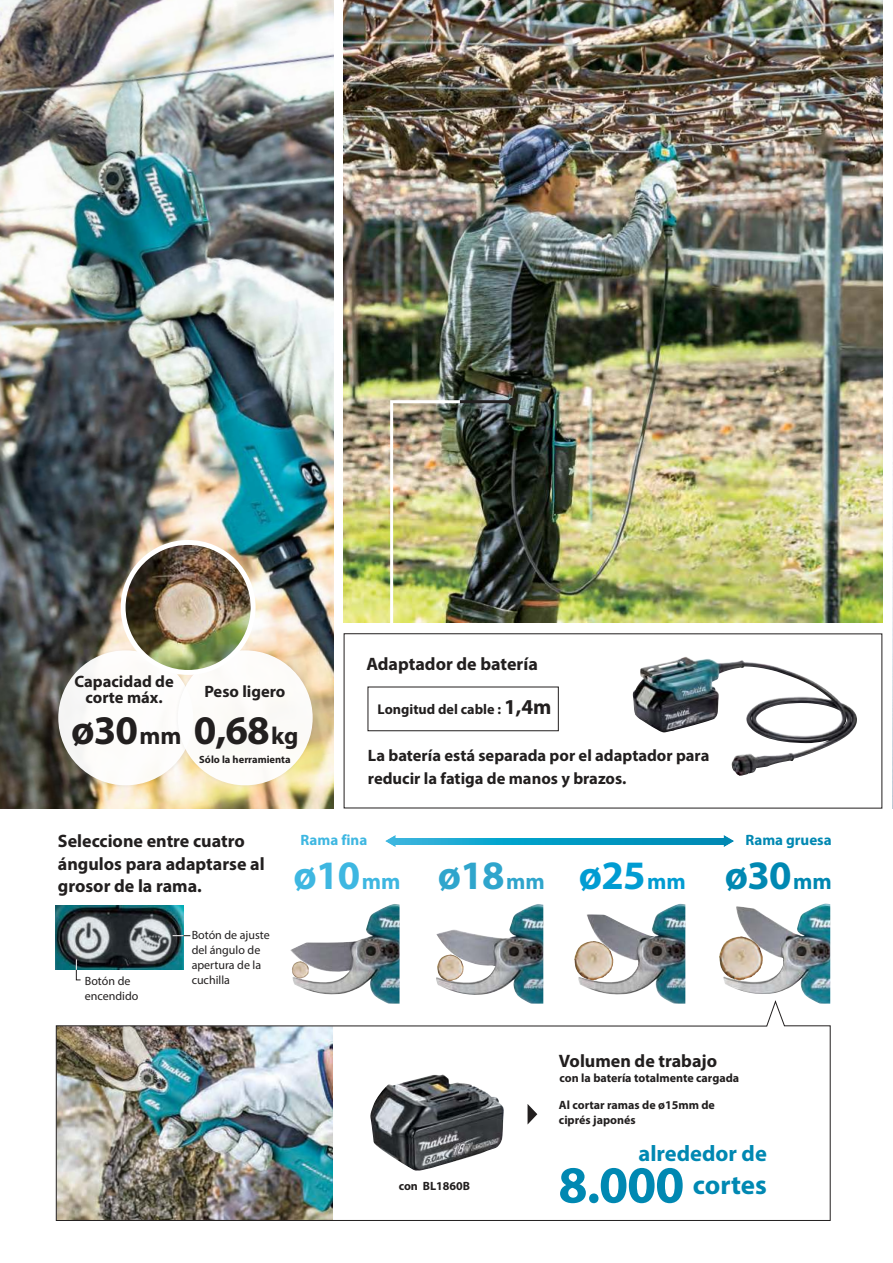
<style>
.page{position:relative;width:893px;height:1263px;background:#fff}
.page>*{position:absolute;margin:0;border:0;box-sizing:border-box;transform-origin:0 0}
.t1{font:700 40.8px "Myriad Pro";color:#221f1f}
.t2{font:700 40.5px "Myriad Pro";letter-spacing:-.02em;color:#009cd2}
.t3{font:700 40.5px "Myriad Pro";color:#2fa5cc}
.t4{font:700 40.5px "Myriad Pro";color:#3eb7e1}
.t5{font:700 27px "Myriad Pro";color:#0088b2}
.t6{font:700 22.5px "Myriad Pro";color:#0088b2}
.t7{font:700 18px/22.5px "Myriad Pro";color:#221f1f}
.t8{font:700 16.5px/22.5px "Myriad Pro";color:#221f1f}
.t9{font:700 15px "Myriad Pro";color:#0088b2}
.t10{font:700 15px "Myriad Pro";color:#3eb7e1}
.t11{font:700 14.25px "Myriad Pro";color:#221f1f}
.t12{font:700 12px/15px "Myriad Pro";color:#221f1f}
.t13{font:12px/15px "Myriad Pro";color:#221f1f}
.t14{font:700 10.5px "Myriad Pro";color:#221f1f}
.s1{font-size:24.45px}
.s2{font-size:21.3px}
.s3{font-size:22.5px}
.s4{color:#0088b2}
.s5{font-size:22.5px;color:#0088b2}
.s6{font-size:52.5px}
</style>
<div class="page">
<img style="left:344px;top:0;width:538px;height:623px">
<hr style="left:460px;top:400px;width:52px;height:3px;background:#221f1f">
<div style="left:508px;top:398px;width:8px;height:8px;background:#221f1f;border-radius:50%"></div>
<img style="left:389px;top:399px;width:74px;height:224px">
<img style="left:56px;top:999px;width:775px;height:222px">
<img style="left:892px;top:462px;width:1px;height:346px">
<img style="left:0;top:0;width:333px;height:808px">
<div style="left:368px;top:686px;width:191px;height:45px;background:#fff;border:1px solid #221f1f"></div>
<img style="left:370px;top:1074px;width:134px;height:97px">
<img style="left:56px;top:905px;width:127px;height:64px">
<img style="left:396px;top:838px;width:328px;height:6px">
<svg style="left:385px;top:835px;width:11px;height:12px"></svg>
<svg style="left:724px;top:835px;width:10px;height:12px"></svg>
<svg style="left:76px;top:959px;width:5px;height:22px"></svg>
<svg style="left:172px;top:935px;width:18px;height:1px"></svg>
<img style="left:723px;top:903px;width:107px;height:100px">
<img style="left:719px;top:936px;width:44px;height:44px">
<img style="left:578px;top:904px;width:107px;height:99px">
<img style="left:574px;top:941px;width:39px;height:39px">
<img style="left:436px;top:904px;width:107px;height:99px">
<img style="left:437px;top:954px;width:26px;height:27px">
<img style="left:290px;top:904px;width:110px;height:99px">
<img style="left:292px;top:961px;width:17px;height:17px">
<img style="left:633px;top:657px;width:198px;height:97px">
<svg style="left:528px;top:1104px;width:9px;height:20px"></svg>
<img style="left:54px;top:646px;width:120px;height:144px">
<div style="left:58px;top:650px;width:135px;height:135px;background:#fff;border-radius:50%"></div>
<img style="left:174px;top:646px;width:145px;height:144px">
<div style="left:178px;top:650px;width:135px;height:135px;background:#fff;border-radius:50%"></div>
<div style="left:121px;top:540px;width:135px;height:135px;background:#fff;border-radius:50%"></div>
<img style="left:126px;top:545px;width:125px;height:125px;border-radius:63px">
<p class="t8" style="left:75px;top:675px;width:101px;line-height:16.4px;text-align:center">Capacidad de corte máx.</p>
<h1 class="t1" style="left:71px;top:714px;width:229px">ø30<span class="s1">mm</span> 0,68<span class="s1">kg</span></h1>
<p class="t8" style="left:204px;top:682px;width:82px">Peso ligero</p>
<p class="t14" style="left:199px;top:756px;width:93px">Sólo la herramienta</p>
<p class="t7" style="left:366px;top:654px;width:173px">Adaptador de batería</p>
<p class="t11" style="left:378px;top:704px;width:175px">Longitud del cable : <span class="s2">1,4m</span></p>
<p class="t8" style="left:368px;top:746px;width:343px">La batería está separada por el adaptador para reducir la fatiga de manos y brazos.</p>
<p class="t7" style="left:58px;top:832px;width:208px">Seleccione entre cuatro ángulos para adaptarse al grosor de la rama.</p>
<p class="t13" style="left:192px;top:929px;width:80px">Botón de ajuste del ángulo de apertura de la</p>
<p class="t13" style="left:85px;top:974px;width:47px">Botón de</p>
<p class="t13" style="left:192px;top:974px;width:40px">cuchilla</p>
<p class="t13" style="left:85px;top:989px;width:55px">encendido</p>
<p class="t10" style="left:301px;top:834px;width:68px">Rama fina</p>
<h2 class="t4" style="left:294px;top:860px;width:108px">ø10<span class="s3">mm</span></h2>
<h2 class="t2" style="left:579px;top:860px;width:254px">ø25<span class="s3">mm</span> <span class="s4">ø30</span><span class="s5">mm</span></h2>
<p class="t9" style="left:745px;top:834px;width:88px">Rama gruesa</p>
<h2 class="t3" style="left:438px;top:860px;width:108px">ø18<span class="s3">mm</span></h2>
<p class="t7" style="left:559px;top:1051px;width:160px">Volumen de trabajo</p>
<p class="t12" style="left:560px;top:1071px;width:181px">con la batería totalmente cargada</p>
<p class="t12" style="left:399px;top:1180px;width:73px">con BL1860B</p>
<p class="t12" style="left:559px;top:1098px;width:158px">Al cortar ramas de ø15mm de ciprés japonés</p>
<h3 class="t6" style="left:639px;top:1144px;width:130px">alrededor de</h3>
<h3 class="t5" style="left:558px;top:1174px;width:210px"><span class="s6">8.000</span> cortes</h3>
</div>
